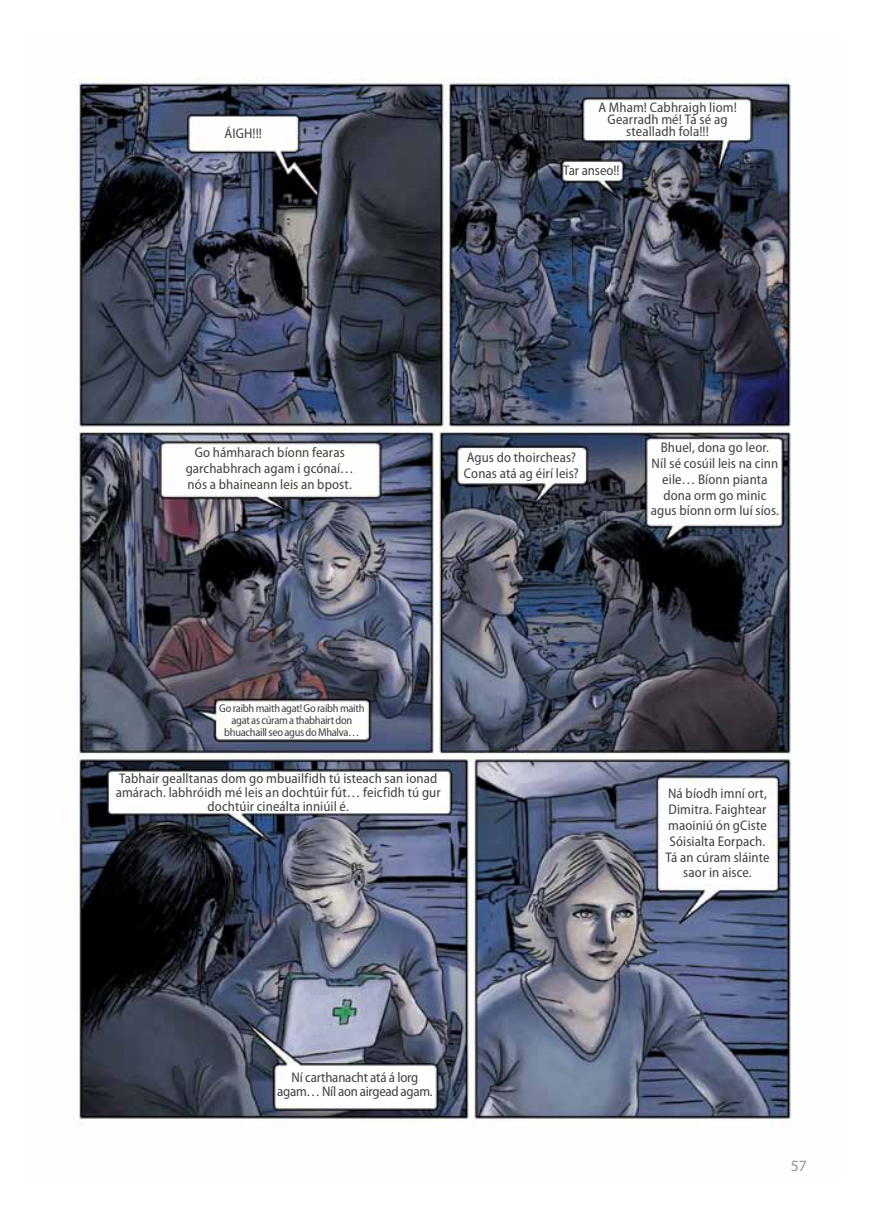
<style>
.page{position:relative;width:869px;height:1216px;background:#fff}
.page>*{position:absolute;margin:0;border:0;box-sizing:border-box;transform-origin:0 0}
.t1{font:15.75px "Myriad Pro";color:#939598}
.t2{font:semi-condensed 14px/15.8px "Myriad Pro";letter-spacing:.005em;color:#414042;text-align:center}
.t3{font:semi-condensed 14px/14px "Myriad Pro";letter-spacing:-.02em;color:#414042;text-align:center}
.t4{font:semi-condensed 11.38px/12.2px "Myriad Pro";letter-spacing:-.025em;color:#414042;text-align:center}
</style>
<div class="page">
<img style="left:73px;top:77px;width:718px;height:1049px">
<p class="t2" style="left:224px;top:126px;width:39px">ÁIGH!!!</p>
<p class="t2" style="left:598px;top:101px;width:140px;line-height:12.2px">A Mham! Cabhraigh liom!<br>Gearradh mé! Tá sé ag stealladh fola!!!</p>
<p class="t2" style="left:563px;top:163px;width:58px">Tar anseo!!</p>
<p class="t2" style="left:186px;top:445px;width:169px">Go hámharach bíonn fearas garchabhrach agam i gcónaí… nós a bhaineann leis an bpost.</p>
<p class="t2" style="left:464px;top:450px;width:116px;text-align:left">Agus do thoircheas?<br>Conas atá ag éirí leis?</p>
<p class="t2" style="left:650px;top:440px;width:130px">Bhuel, dona go leor.<br>Níl sé cosúil leis na cinn eile… Bíonn pianta dona orm go minic agus bíonn orm luí síos.</p>
<p class="t4" style="left:219px;top:702px;width:147px">Go raibh maith agat! Go raibh maith agat as cúram a thabhairt don bhuachaill seo agus do Mhalva…</p>
<p class="t2" style="left:116px;top:771px;width:326px;line-height:14px">Tabhair gealltanas dom go mbuailfidh tú isteach san ionad amárach. labhróidh mé leis an dochtúir fút… feicfidh tú gur dochtúir cineálta inniúil é.</p>
<p class="t2" style="left:665px;top:786px;width:106px">Ná bíodh imní ort,<br>Dimitra. Faightear maoiniú ón gCiste<br>Sóisialta Eorpach.<br>Tá an cúram sláinte saor in aisce.</p>
<p class="t3" style="left:277px;top:1070px;width:157px">Ní carthanacht atá á lorg agam… Níl aon airgead agam.</p>
<p class="t1" style="left:790px;top:1155px;width:18px">57</p>
</div>
